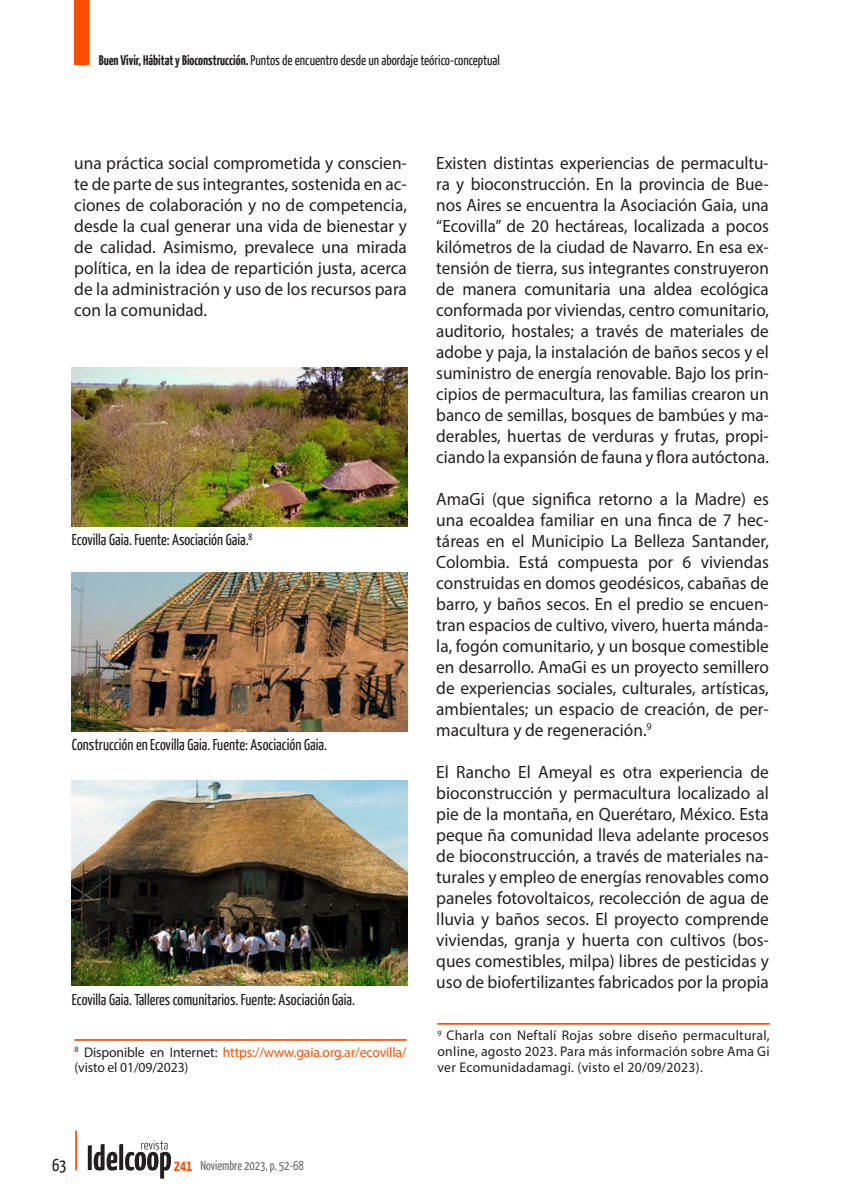
<style>
.page{position:relative;width:844px;height:1191px;background:#fff}
.page>*{position:absolute;margin:0;border:0;box-sizing:border-box;transform-origin:0 0}
.t1{font:17.85px/21px "Myriad Pro";color:#231f20;text-align:justify}
.t2{font:17.85px/21px "Myriad Pro";color:#231f20;text-align:justify;scale:.96 1}
.t3{font:17.5px "Yanone Kaffeesatz";color:#231f20}
.t4{font:15.75px "Yanone Kaffeesatz";color:#231f20}
.t5{font:14px/15.8px "Myriad Pro";letter-spacing:-.005em;color:#231f20}
.t6{font:14px "Yanone Kaffeesatz";color:#231f20}
.t7{font:13.12px "Yanone Kaffeesatz";color:#6d6e71}
.s1{font-weight:700}
.s2{color:#ff4d00}
.s3{font-weight:700;font-size:15.75px;color:#ff4d00}
</style>
<div class="page">
<img style="left:72px;top:367px;width:336px;height:159px">
<img style="left:72px;top:572px;width:336px;height:160px">
<img style="left:72px;top:780px;width:336px;height:206px">
<hr style="left:74px;top:1039px;width:332px;height:1px;background:#ff4d00">
<hr style="left:437px;top:1023px;width:332px;height:1px;background:#ff4d00">
<div style="left:74px;top:0;width:15px;height:65px;background:#ff4d00"></div>
<hr style="left:75px;top:1130px;width:2px;height:40px;background:#ff4d00">
<svg style="left:88px;top:1140px;width:83px;height:38px"></svg>
<p class="t6" style="left:99px;top:51px;width:402px"><span class="s1">Buen Vivir, Hábitat y Bioconstrucción.</span> Puntos de encuentro desde un abordaje teórico-conceptual</p>
<p class="t1" style="left:74px;top:152px;width:334px">una práctica social comprometida y conscien&shy;te de parte de sus integrantes, sostenida en ac&shy;ciones de colaboración y no de competencia, desde la cual generar una vida de bienestar y de calidad. Asimismo, prevalece una mirada política, en la idea de repartición justa, acerca de la administración y uso de los recursos para con la comunidad.</p>
<p class="t2" style="left:436px;top:152px;width:348px">Existen distintas experiencias de permacultu&shy;ra y bioconstrucción. En la provincia de Bue&shy;nos Aires se encuentra la Asociación Gaia, una “Ecovilla” de 20 hectáreas, localizada a pocos kilómetros de la ciudad de Navarro. En esa ex&shy;tensión de tierra, sus integrantes construyeron de manera comunitaria una aldea ecológica conformada por viviendas, centro comunitario, auditorio, hostales; a través de materiales de adobe y paja, la instalación de baños secos y el suministro de energía renovable. Bajo los prin&shy;cipios de permacultura, las familias crearon un banco de semillas, bosques de bambúes y ma&shy;derables, huertas de verduras y frutas, propi&shy;ciando la expansión de fauna y flora autóctona.</p>
<p class="t1" style="left:436px;top:488px;width:334px">AmaGi (que significa retorno a la Madre) es una ecoaldea familiar en una finca de 7 hec&shy;táreas en el Municipio La Belleza Santander, Colombia. Está compuesta por 6 viviendas construidas en domos geodésicos, cabañas de barro, y baños secos. En el predio se encuen&shy;tran espacios de cultivo, vivero, huerta mánda&shy;la, fogón comunitario, y un bosque comestible en desarrollo. AmaGi es un proyecto semillero de experiencias sociales, culturales, artísticas, ambientales; un espacio de creación, de per&shy;macultura y de regeneración.<sup>9</sup></p>
<p class="t1" style="left:436px;top:761px;width:334px">El Rancho El Ameyal es otra experiencia de bioconstrucción y permacultura localizado al pie de la montaña, en Querétaro, México. Esta peque ña comunidad lleva adelante procesos de bioconstrucción, a través de materiales na&shy;turales y empleo de energías renovables como paneles fotovoltaicos, recolección de agua de lluvia y baños secos. El proyecto comprende viviendas, granja y huerta con cultivos (bos&shy;ques comestibles, milpa) libres de pesticidas y uso de biofertilizantes fabricados por la propia</p>
<p class="t4" style="left:72px;top:529px;width:182px">Ecovilla Gaia. Fuente: Asociación Gaia.<sup>8</sup></p>
<p class="t4" style="left:72px;top:734px;width:256px">Construcción en Ecovilla Gaia. Fuente: Asociación Gaia.</p>
<p class="t4" style="left:72px;top:989px;width:284px">Ecovilla Gaia. Talleres comunitarios. Fuente: Asociación Gaia.</p>
<p class="t5" style="left:74px;top:1043px;width:333px"><sup>8</sup> Disponible en Internet: <span class="s2">https://www.gaia.org.ar/ecovilla/ </span>(visto el 01/09/2023)</p>
<p class="t5" style="left:437px;top:1027px;width:333px;text-align:justify"><sup>9</sup> Charla con Neftalí Rojas sobre diseño permacultural, online, agosto 2023. Para más información sobre Ama Gi ver Ecomunidadamagi. (visto el 20/09/2023).</p>
<p class="t3" style="left:52px;top:1153px;width:16px">63</p>
<p class="t7" style="left:174px;top:1157px;width:132px"><span class="s3">241</span> Noviembre 2023, p. 52-68</p>
</div>
